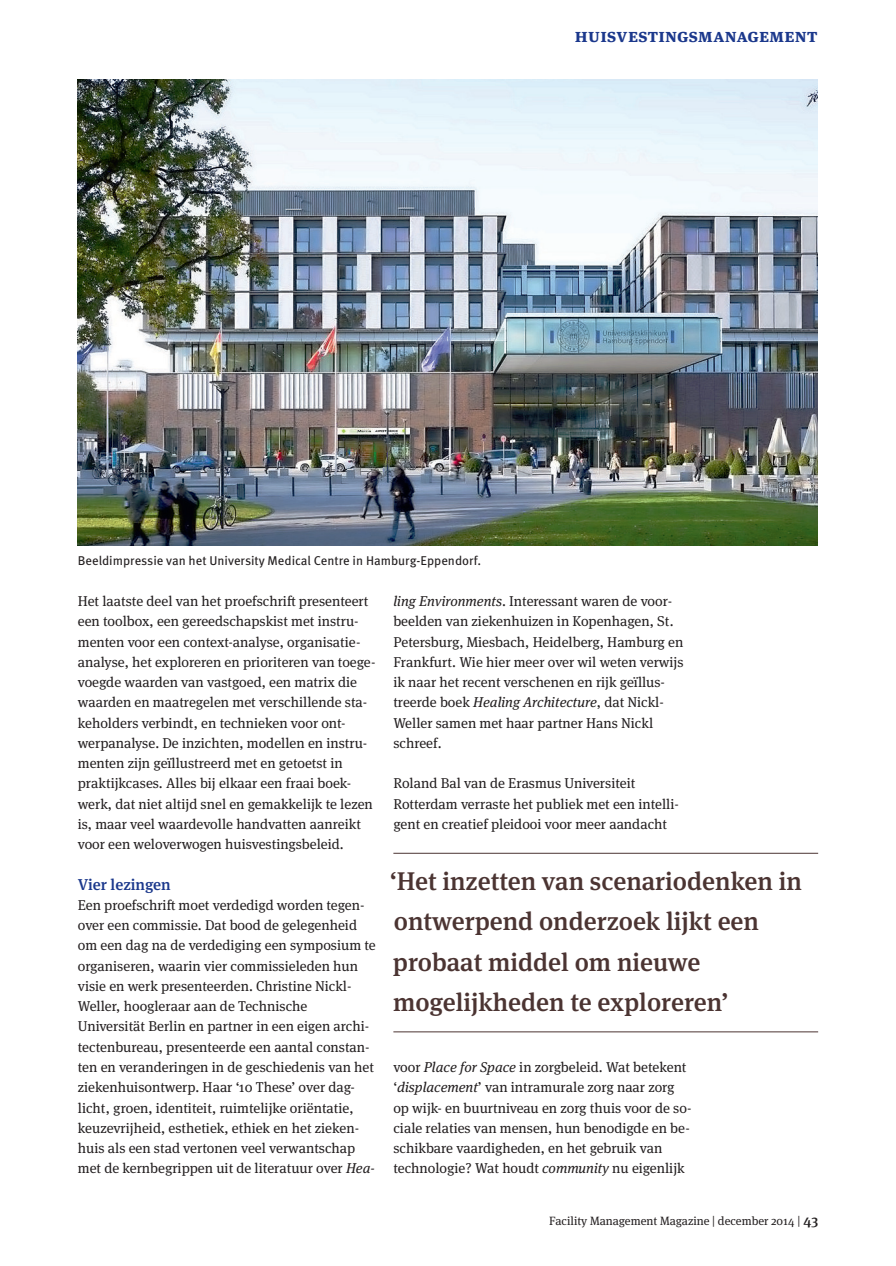
<style>
.page{position:relative;width:896px;height:1266px;background:#fff}
.page>*{position:absolute;margin:0;border:0;box-sizing:border-box;transform-origin:0 0}
.t1{font:500 25.5px/40.5px "Meta Serif Pro";color:#4b3432}
.t2{font:700 18px "Meta Serif Pro";letter-spacing:.015em;color:#1b388c}
.t3{font:500 15.75px "Meta Serif Pro";color:#1b388c}
.t4{font:14.25px/20.2px "Meta Serif Pro";color:#231f20}
.t5{font:12.75px "Meta Pro";color:#231f20}
.t6{font:12px "Meta Serif Pro";color:#231f20}
.s1{font-style:italic}
.s2{font-weight:500;font-size:14.25px}
</style>
<div class="page">
<hr style="left:393px;top:852px;width:425px;height:1px;background:#4b3432">
<hr style="left:393px;top:1031px;width:425px;height:1px;background:#4b3432">
<img style="left:78px;top:79px;width:739px;height:466px">
<p class="t2" style="left:574px;top:21px;width:244px">huisvestingsmanagement</p>
<p class="t5" style="left:78px;top:553px;width:405px">Beeldimpressie van het University Medical Centre in Hamburg-Eppendorf.</p>
<p class="t4" style="left:78px;top:590px;width:299px">Het laatste deel van het proefschrift presenteert een toolbox, een gereedschapskist met instru&shy;menten voor een context-analyse, organisatie&shy;analyse, het exploreren en prioriteren van toege&shy;voegde waarden van vastgoed, een matrix die waarden en maatregelen met verschillende sta&shy;keholders verbindt, en technieken voor ont&shy;werpanalyse. De inzichten, modellen en instru&shy;menten zijn geïllustreerd met en getoetst in praktijkcases. Alles bij elkaar een fraai boek&shy;werk, dat niet altijd snel en gemakkelijk te lezen is, maar veel waardevolle handvatten aanreikt voor een weloverwogen huisvestingsbeleid.</p>
<p class="t3" style="left:78px;top:872px;width:94px">Vier lezingen</p>
<p class="t4" style="left:78px;top:894px;width:299px">Een proefschrift moet verdedigd worden tegen&shy;over een commissie. Dat bood de gelegenheid om een dag na de verdediging een symposium te organiseren, waarin vier commissieleden hun visie en werk presenteerden. Christine Nickl-Weller, hoogleraar aan de Technische Universität Berlin en partner in een eigen archi&shy;tectenbureau, presenteerde een aantal constan&shy;ten en veranderingen in de geschiedenis van het ziekenhuisontwerp. Haar ‘10 These’ over dag&shy;licht, groen, identiteit, ruimtelijke oriëntatie, keuzevrijheid, esthetiek, ethiek en het zieken&shy;huis als een stad vertonen veel verwantschap met de kernbegrippen uit de literatuur over <span class="s1">Hea-</span></p>
<p class="t4" style="left:393px;top:590px;width:292px"><span class="s1">ling Environments</span>. Interessant waren de voor&shy;beelden van ziekenhuizen in Kopenhagen, St.<br>Petersburg, Miesbach, Heidelberg, Hamburg en Frankfurt. Wie hier meer over wil weten verwijs ik naar het recent verschenen en rijk geïllus&shy;treerde boek <span class="s1">Healing Architecture</span>, dat Nickl-Weller samen met haar partner Hans Nickl schreef.</p>
<p class="t4" style="left:393px;top:772px;width:287px">Roland Bal van de Erasmus Universiteit<br>Rotterdam verraste het publiek met een intelli&shy;gent en creatief pleidooi voor meer aandacht</p>
<h1 class="t1" style="left:389px;top:858px;width:414px">‘Het inzetten van scenariodenken in ontwerpend onderzoek lijkt een probaat middel om nieuwe mogelijkheden te exploreren’</h1>
<p class="t4" style="left:393px;top:1056px;width:300px">voor <span class="s1">Place for Space</span> in zorgbeleid. Wat betekent ‘<span class="s1">displacement</span>’ van intramurale zorg naar zorg op wijk- en buurtniveau en zorg thuis voor de so&shy;ciale relaties van mensen, hun benodigde en be&shy;schikbare vaardigheden, en het gebruik van technologie? Wat houdt <span class="s1">community</span> nu eigenlijk</p>
<p class="t6" style="left:549px;top:1211px;width:270px">Facility Management Magazine | december 2014 | <span class="s2">43</span></p>
</div>
